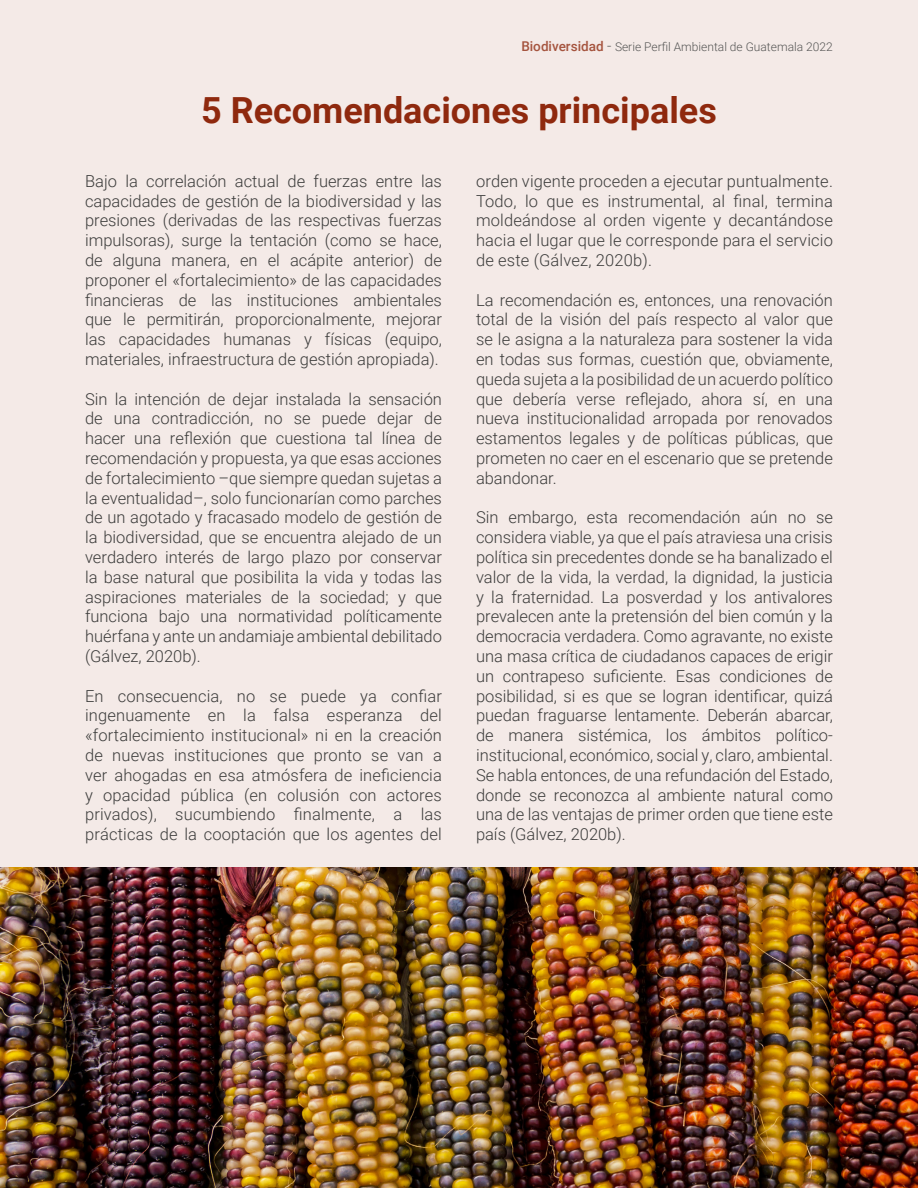
<style>
.page{position:relative;width:918px;height:1188px;background:#fff}
.page>*{position:absolute;margin:0;border:0;box-sizing:border-box;transform-origin:0 0}
.t1{font:700 36px "Roboto";color:#8f290e}
.t2{font:300 16.5px/19.8px "Roboto";color:#3c3c3b;text-align:justify}
.t3{font:300 12px "Roboto";color:#575756}
.s1{font-weight:500;font-size:13.5px;color:#a5543e}
.s2{font-size:15px}
</style>
<div class="page">
<div style="left:0;top:0;width:918px;height:1165px;background:#f4eae7"></div>
<img style="left:0;top:868px;width:918px;height:320px">
<p class="t3" style="left:521px;top:38px;width:313px"><span class="s1">Biodiversidad</span> <span class="s2">-</span> Serie Perfil Ambiental de Guatemala 2022</p>
<h1 class="t1" style="left:201px;top:85px;width:517px">5 Recomendaciones principales</h1>
<p class="t2" style="left:85px;top:170px;width:358px">Bajo la correlación actual de fuerzas entre las capacidades de gestión de la biodiversidad y las presiones (derivadas de las respectivas fuerzas impulsoras), surge la tentación (como se hace, de alguna manera, en el acápite anterior) de proponer el «fortalecimiento» de las capacidades financieras de las instituciones ambientales que le permitirán, proporcionalmente, mejorar las capacidades humanas y físicas (equipo, materiales, infraestructura de gestión apropiada).</p>
<p class="t2" style="left:85px;top:388px;width:358px">Sin la intención de dejar instalada la sensación de una contradicción, no se puede dejar de hacer una reflexión que cuestiona tal línea de recomendación y propuesta, ya que esas acciones de fortalecimiento –que siempre quedan sujetas a la eventualidad–, solo funcionarían como parches de un agotado y fracasado modelo de gestión de la biodiversidad, que se encuentra alejado de un verdadero interés de largo plazo por conservar la base natural que posibilita la vida y todas las aspiraciones materiales de la sociedad; y que funciona bajo una normatividad políticamente huérfana y ante un andamiaje ambiental debilitado (Gálvez, 2020b).</p>
<p class="t2" style="left:85px;top:685px;width:358px">En consecuencia, no se puede ya confiar ingenuamente en la falsa esperanza del «fortalecimiento institucional» ni en la creación de nuevas instituciones que pronto se van a ver ahogadas en esa atmósfera de ineficiencia y opacidad pública (en colusión con actores privados), sucumbiendo finalmente, a las prácticas de la cooptación que los agentes del</p>
<p class="t2" style="left:476px;top:170px;width:359px">orden vigente proceden a ejecutar puntualmente.<br>Todo, lo que es instrumental, al final, termina moldeándose al orden vigente y decantándose hacia el lugar que le corresponde para el servicio de este (Gálvez, 2020b).</p>
<p class="t2" style="left:476px;top:289px;width:358px">La recomendación es, entonces, una renovación total de la visión del país respecto al valor que se le asigna a la naturaleza para sostener la vida en todas sus formas, cuestión que, obviamente, queda sujeta a la posibilidad de un acuerdo político que debería verse reflejado, ahora sí, en una nueva institucionalidad arropada por renovados estamentos legales y de políticas públicas, que prometen no caer en el escenario que se pretende abandonar.</p>
<p class="t2" style="left:476px;top:507px;width:358px">Sin embargo, esta recomendación aún no se considera viable, ya que el país atraviesa una crisis política sin precedentes donde se ha banalizado el valor de la vida, la verdad, la dignidad, la justicia y la fraternidad. La posverdad y los antivalores prevalecen ante la pretensión del bien común y la democracia verdadera. Como agravante, no existe una masa crítica de ciudadanos capaces de erigir un contrapeso suficiente. Esas condiciones de posibilidad, si es que se logran identificar, quizá puedan fraguarse lentamente. Deberán abarcar, de manera sistémica, los ámbitos político&shy;institucional, económico, social y, claro, ambiental.<br>Se habla entonces, de una refundación del Estado, donde se reconozca al ambiente natural como una de las ventajas de primer orden que tiene este país (Gálvez, 2020b).</p>
</div>
